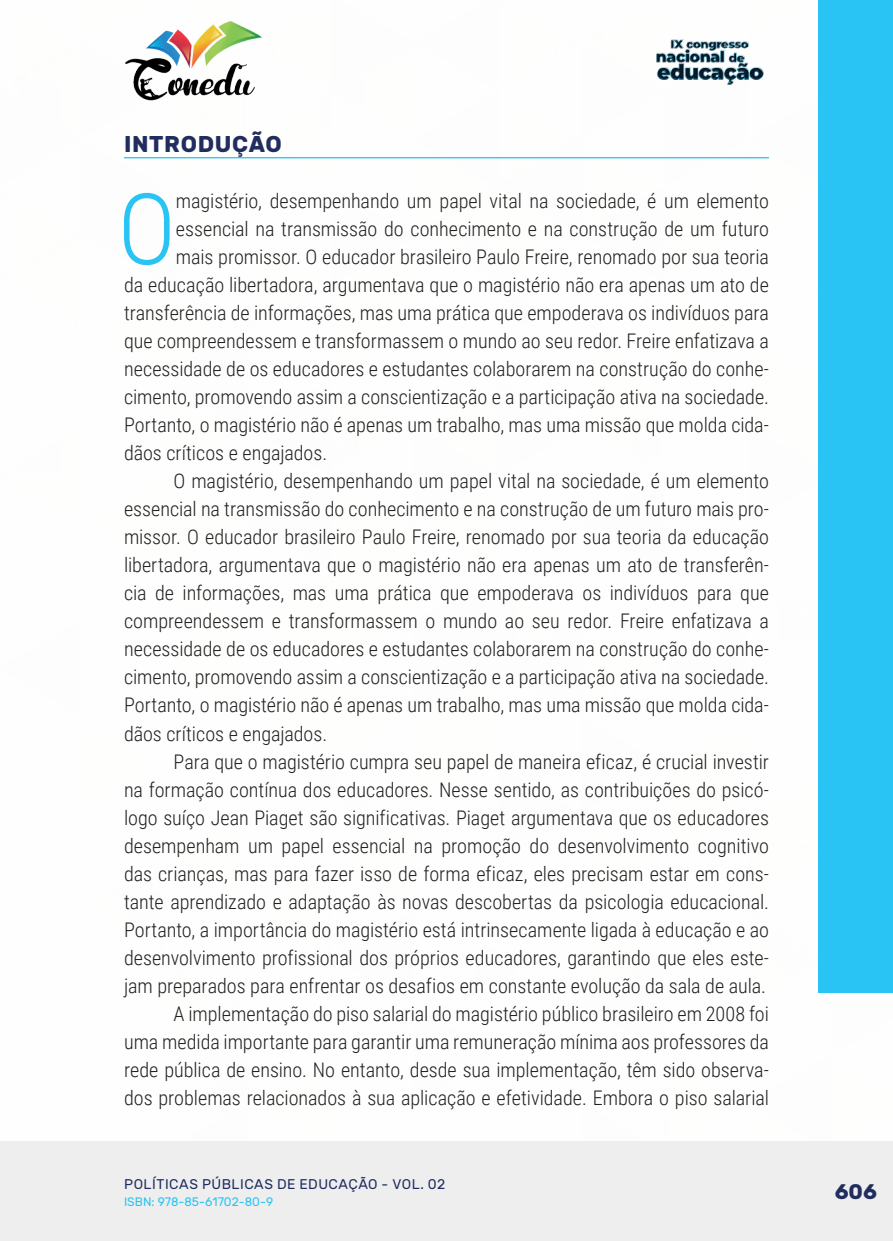
<style>
.page{position:relative;width:893px;height:1241px;background:#fff}
.page>*{position:absolute;margin:0;border:0;box-sizing:border-box;transform-origin:0 0}
._8_CAPITULAR{font:300 98.88px "Roboto Condensed";color:#29c4f3}
._7_INTRODUCAO{font:700 22.75px "Rubik";letter-spacing:.03em;color:#202d5e}
.t1{font:700 21px "Rubik";color:#202d5e}
._9_CORPO{font:300 20.12px/28px "Roboto Condensed";color:#231f20;text-align:justify}
._8_CAPITULAR-2{font:300 20.12px "Roboto Condensed";color:#231f20}
.t2{font:14px "Rubik";letter-spacing:.035em;color:#202d5e}
.t3{font:12.25px "Rubik";color:#29c4f3}
</style>
<div class="page">
<div style="left:0;top:1141px;width:893px;height:99px;background:#eeeeef"></div>
<div style="left:819px;top:0;width:74px;height:992px;background:#29c4f3"></div>
<img style="left:125px;top:20px;width:137px;height:81px">
<img style="left:656px;top:39px;width:108px;height:46px">
<hr style="left:124px;top:157px;width:645px;height:1px;background:#29c4f3">
<p class="_7_INTRODUCAO" style="left:124px;top:131px;width:159px">INTRODUÇÃO</p>
<p class="_8_CAPITULAR" style="left:118px;top:160px;width:60px">O</p>
<p class="_8_CAPITULAR-2" style="left:176px;top:187px;width:594px">magistério, desempenhando um papel vital na sociedade, é um elemento</p>
<p class="_8_CAPITULAR-2" style="left:176px;top:215px;width:594px">essencial na transmissão do conhecimento e na construção de um futuro</p>
<p class="_8_CAPITULAR-2" style="left:176px;top:243px;width:594px">mais promissor. O educador brasileiro Paulo Freire, renomado por sua teoria</p>
<p class="_8_CAPITULAR-2" style="left:124px;top:271px;width:646px">da educação libertadora, argumentava que o magistério não era apenas um ato de</p>
<p class="_8_CAPITULAR-2" style="left:124px;top:299px;width:646px">transferência de informações, mas uma prática que empoderava os indivíduos para</p>
<p class="_8_CAPITULAR-2" style="left:124px;top:327px;width:646px">que compreendessem e transformassem o mundo ao seu redor. Freire enfatizava a</p>
<p class="_8_CAPITULAR-2" style="left:124px;top:355px;width:646px">necessidade de os educadores e estudantes colaborarem na construção do conhe-</p>
<p class="_8_CAPITULAR-2" style="left:124px;top:383px;width:646px">cimento, promovendo assim a conscientização e a participação ativa na sociedade.</p>
<p class="_8_CAPITULAR-2" style="left:124px;top:411px;width:646px">Portanto, o magistério não é apenas um trabalho, mas uma missão que molda cida-</p>
<p class="_8_CAPITULAR-2" style="left:124px;top:439px;width:205px">dãos críticos e engajados.</p>
<p class="_9_CORPO" style="left:124px;top:466px;width:646px;text-indent:50px">O magistério, desempenhando um papel vital na sociedade, é um elemento essencial na transmissão do conhecimento e na construção de um futuro mais pro&shy;missor. O educador brasileiro Paulo Freire, renomado por sua teoria da educação libertadora, argumentava que o magistério não era apenas um ato de transferên&shy;cia de informações, mas uma prática que empoderava os indivíduos para que compreendessem e transformassem o mundo ao seu redor. Freire enfatizava a necessidade de os educadores e estudantes colaborarem na construção do conhe&shy;cimento, promovendo assim a conscientização e a participação ativa na sociedade.<br>Portanto, o magistério não é apenas um trabalho, mas uma missão que molda cida&shy;dãos críticos e engajados.</p>
<p class="_9_CORPO" style="left:124px;top:746px;width:646px;text-indent:50px">Para que o magistério cumpra seu papel de maneira eficaz, é crucial investir na formação contínua dos educadores. Nesse sentido, as contribuições do psicó&shy;logo suíço Jean Piaget são significativas. Piaget argumentava que os educadores desempenham um papel essencial na promoção do desenvolvimento cognitivo das crianças, mas para fazer isso de forma eficaz, eles precisam estar em cons&shy;tante aprendizado e adaptação às novas descobertas da psicologia educacional.<br>Portanto, a importância do magistério está intrinsecamente ligada à educação e ao desenvolvimento profissional dos próprios educadores, garantindo que eles este&shy;jam preparados para enfrentar os desafios em constante evolução da sala de aula.</p>
<p class="_9_CORPO" style="left:124px;top:998px;width:646px;text-indent:50px">A implementação do piso salarial do magistério público brasileiro em 2008 foi uma medida importante para garantir uma remuneração mínima aos professores da rede pública de ensino. No entanto, desde sua implementação, têm sido observa&shy;dos problemas relacionados à sua aplicação e efetividade. Embora o piso salarial</p>
<p class="t2" style="left:124px;top:1175px;width:323px">POLÍTICAS PÚBLICAS DE EDUCAÇÃO - VOL. 02</p>
<p class="t3" style="left:124px;top:1194px;width:151px">ISBN: 978-85-61702-80-9</p>
<p class="t1" style="left:835px;top:1179px;width:44px">606</p>
</div>
